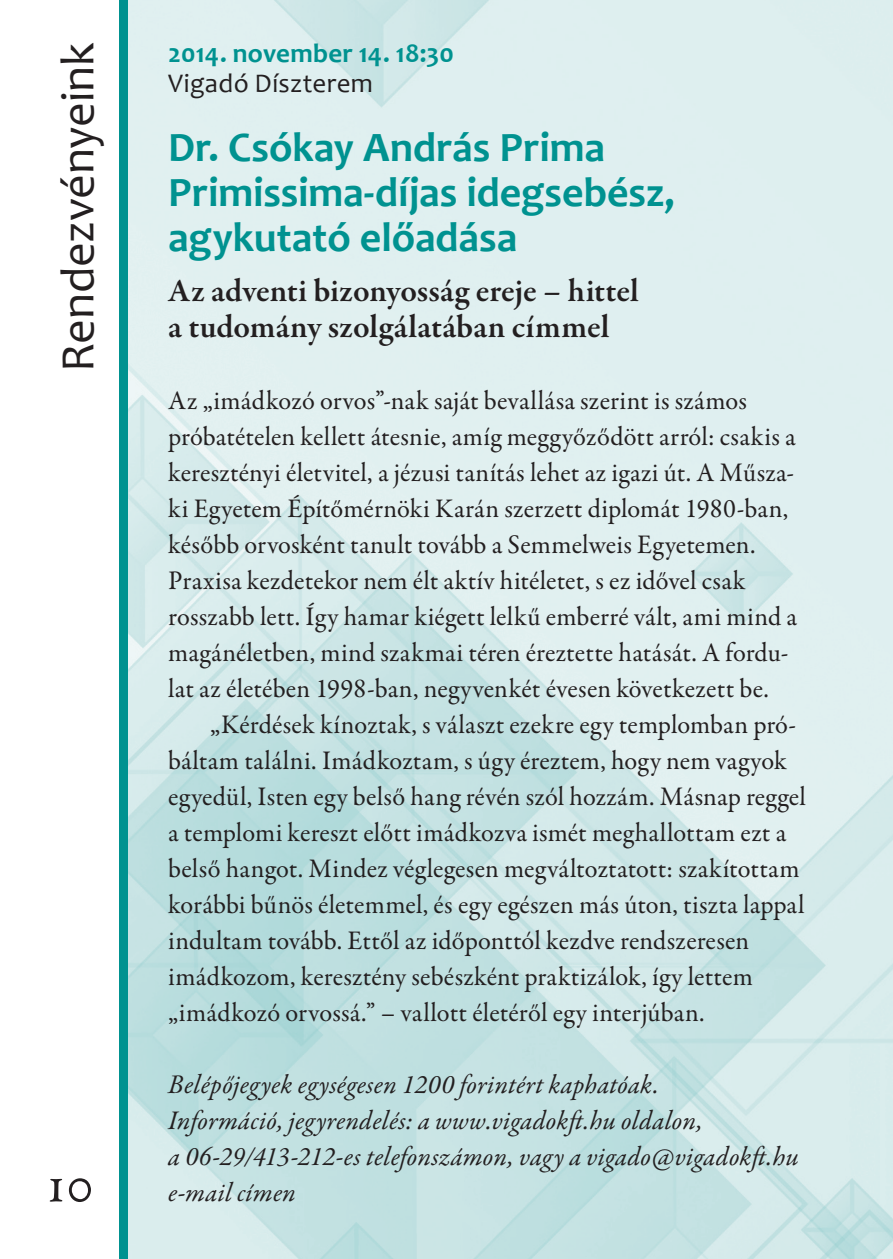
<style>
.page{position:relative;width:893px;height:1259px;background:#fff}
.page>*{position:absolute;margin:0;border:0;box-sizing:border-box;transform-origin:0 0}
.t1{font:57px "Garamond Premr Pro";color:#231f20}
.t2{font:48px "Candara";color:#231f20}
.t3{font:700 42px/45px "Candara";letter-spacing:-.005em;color:#009290}
.t4{font:600 33px/36px "Garamond Premr Pro";color:#231f20}
.t5{font:27px/36px "Garamond Premr Pro";letter-spacing:.005em;color:#231f20}
.t6{font:italic 27px/36px "Garamond Premr Pro";letter-spacing:.01em;color:#231f20}
.t7{font:700 27px "Candara";letter-spacing:.005em;color:#009290}
.t8{font:27px "Candara";letter-spacing:.01em;color:#231f20}
</style>
<div class="page">
<img style="left:128px;top:0;width:765px;height:1259px">
<div style="left:119px;top:0;width:9px;height:1259px;background:#009290"></div>
<h2 class="t2" style="left:48px;top:372px;width:331px;rotate:-90deg">Rendezvényeink</h2>
<p class="t7" style="left:168px;top:36px;width:287px">2014. november 14. 18:30</p>
<p class="t8" style="left:168px;top:66px;width:206px">Vigadó Díszterem</p>
<h3 class="t3" style="left:168px;top:124px;width:508px">Dr. Csókay András Prima<br>Primissima-díjas idegsebész, agykutató előadása</h3>
<p class="t4" style="left:168px;top:273px;width:472px">Az adventi bizonyosság ereje – hittel a tudomány szolgálatában címmel</p>
<h1 class="t1" style="left:43px;top:1149px;width:52px">10</h1>
<p class="t5" style="left:168px;top:383px;width:630px">Az „imádkozó orvos”-nak saját bevallása szerint is számos próbatételen kellett átesnie, amíg meggyőződött arról: csakis a keresztényi életvitel, a jézusi tanítás lehet az igazi út. A Műsza&shy;ki Egyetem Építőmérnöki Karán szerzett diplomát 1980-ban, később orvosként tanult tovább a Semmelweis Egyetemen.<br>Praxisa kezdetekor nem élt aktív hitéletet, s ez idővel csak rosszabb lett. Így hamar kiégett lelkű emberré vált, ami mind a magánéletben, mind szakmai téren éreztette hatását. A fordu&shy;lat az életében 1998-ban, negyvenkét évesen következett be.</p>
<p class="t5" style="left:168px;top:707px;width:639px;text-indent:42px">„Kérdések kínoztak, s választ ezekre egy templomban pró&shy;báltam találni. Imádkoztam, s úgy éreztem, hogy nem vagyok egyedül, Isten egy belső hang révén szól hozzám. Másnap reggel a templomi kereszt előtt imádkozva ismét meghallottam ezt a belső hangot. Mindez véglegesen megváltoztatott: szakítottam korábbi bűnös életemmel, és egy egészen más úton, tiszta lappal indultam tovább. Ettől az időponttól kezdve rendszeresen imádkozom, keresztény sebészként praktizálok, így lettem „imádkozó orvossá.” – vallott életéről egy interjúban.</p>
<p class="t6" style="left:168px;top:1068px;width:632px">Belépőjegyek egységesen 1200 forintért kaphatóak.<br>Információ, jegyrendelés: a www.vigadokft.hu oldalon,<br>a 06-29/413-212-es telefonszámon, vagy a vigado@vigadokft.hu e-mail címen</p>
</div>
